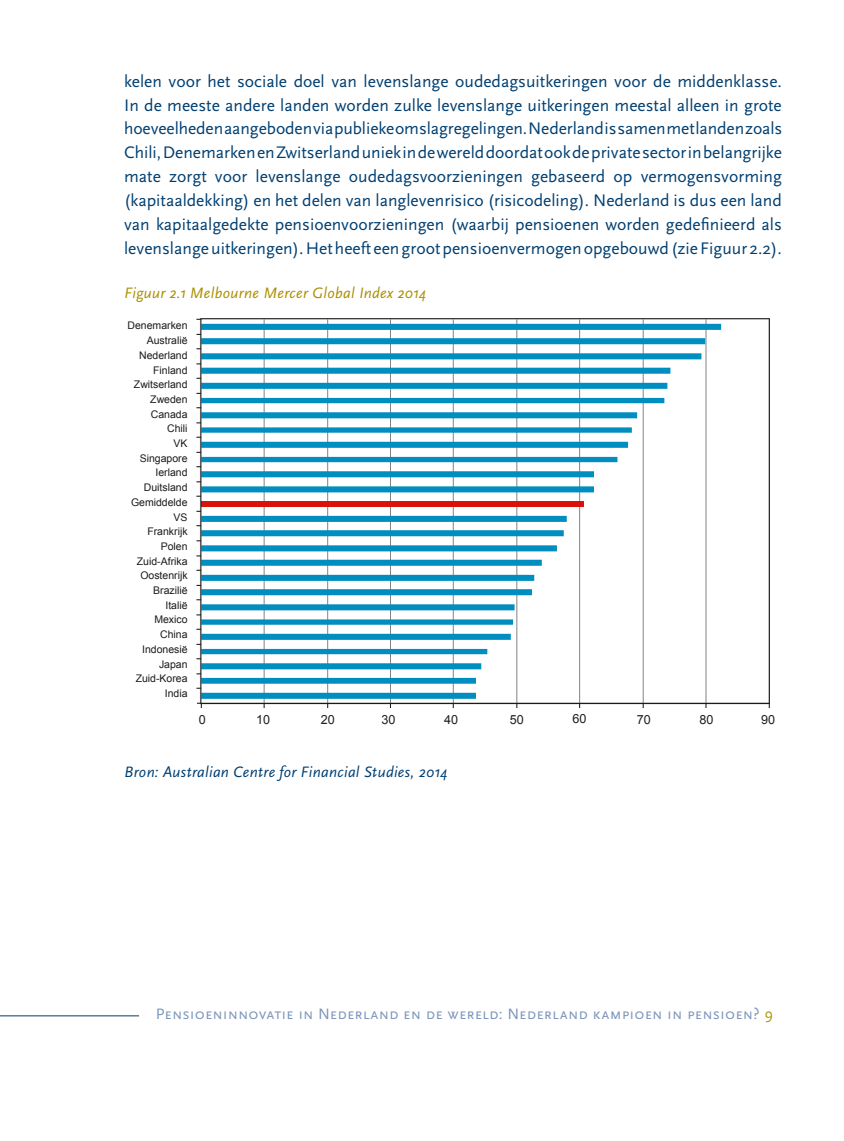
<style>
.page{position:relative;width:844px;height:1141px;background:#fff}
.page>*{position:absolute;margin:0;border:0;box-sizing:border-box;transform-origin:0 0}
.t1{font:17.5px/23.8px "Scala Sans OT";color:#003f71;text-align:justify}
.t2{font:15.75px "Scala Sans Caps";letter-spacing:.005em;color:#7c95ba}
.t3{font:italic 15.75px "Scala Sans OT";letter-spacing:.02em;color:#003f71}
.t4{font:italic 15.75px "Scala Sans OT";letter-spacing:.02em;color:#ab8f00}
.t5{font:12.6px "Arial";color:#1c2120}
.t6{font:10.5px/14.7px "Arial";color:#1b1b1a;text-align:right}
.s1{font-family:"Scala Sans OT";color:#ab8f00}
</style>
<div class="page">
<hr style="left:0;top:1016px;width:139px;height:1px;background:#003f71">
<hr style="left:264px;top:319px;width:1px;height:384px;background:#838483">
<hr style="left:327px;top:319px;width:1px;height:384px;background:#838483">
<hr style="left:390px;top:319px;width:1px;height:384px;background:#838483">
<hr style="left:453px;top:319px;width:1px;height:384px;background:#838483">
<hr style="left:516px;top:319px;width:1px;height:384px;background:#838483">
<hr style="left:579px;top:319px;width:1px;height:384px;background:#838483">
<hr style="left:642px;top:319px;width:1px;height:384px;background:#838483">
<hr style="left:705px;top:319px;width:1px;height:384px;background:#838483">
<svg style="left:202px;top:324px;width:519px;height:375px"></svg>
<hr style="left:201px;top:703px;width:568px;height:1px;background:#1b1b1a">
<svg style="left:197px;top:703px;width:5px;height:5px"></svg>
<p class="t1" style="left:124px;top:70px;width:659px">kelen voor het sociale doel van levenslange oudedagsuitkeringen voor de middenklasse.<br>In de meeste andere landen worden zulke levenslange uitkeringen meestal alleen in grote hoeveelheden aangeboden via publieke omslagregelingen. Nederland is samen met landen zoals Chili, Denemarken en Zwitserland uniek in de wereld doordat ook de private sector in belangrijke mate zorgt voor levenslange oudedagsvoorzieningen gebaseerd op vermogensvorming (kapitaaldekking) en het delen van langlevenrisico (risicodeling). Nederland is dus een land van kapitaalgedekte pensioenvoorzieningen (waarbij pensioenen worden gedefinieerd als levenslange uitkeringen). Het heeft een groot pensioenvermogen opgebouwd (zie Figuur 2.2).</p>
<p class="t4" style="left:124px;top:285px;width:303px">Figuur 2.1 Melbourne Mercer Global Index 2014</p>
<p class="t6" style="left:127px;top:319px;width:62px">Denemarken<br>Australië<br>Nederland<br>Finland<br>Zwitserland<br>Zweden<br>Canada<br>Chili<br>VK<br>Singapore<br>Ierland<br>Duitsland<br>Gemiddelde<br>VS<br>Frankrijk<br>Polen<br>Zuid-Afrika<br>Oostenrijk<br>Brazilië<br>Italië<br>Mexico<br>China<br>Indonesië<br>Japan<br>Zuid-Korea<br>India</p>
<p class="t5" style="left:199px;top:711px;width:9px">0</p>
<p class="t5" style="left:256px;top:711px;width:16px">10</p>
<p class="t5" style="left:321px;top:711px;width:16px">20</p>
<p class="t5" style="left:381px;top:711px;width:16px">30</p>
<p class="t5" style="left:444px;top:711px;width:16px">40</p>
<p class="t5" style="left:509px;top:711px;width:16px">50</p>
<p class="t5" style="left:572px;top:711px;width:16px">60</p>
<p class="t5" style="left:636px;top:711px;width:16px">70</p>
<p class="t5" style="left:699px;top:711px;width:16px">80</p>
<p class="t5" style="left:761px;top:711px;width:16px">90</p>
<p class="t3" style="left:124px;top:764px;width:325px">Bron: Australian Centre for Financial Studies, 2014</p>
<p class="t2" style="left:156px;top:1005px;width:618px">Pensioeninnovatie in Nederland en de wereld: Nederland kampioen in pensioen? <span class="s1">9</span></p>
</div>
